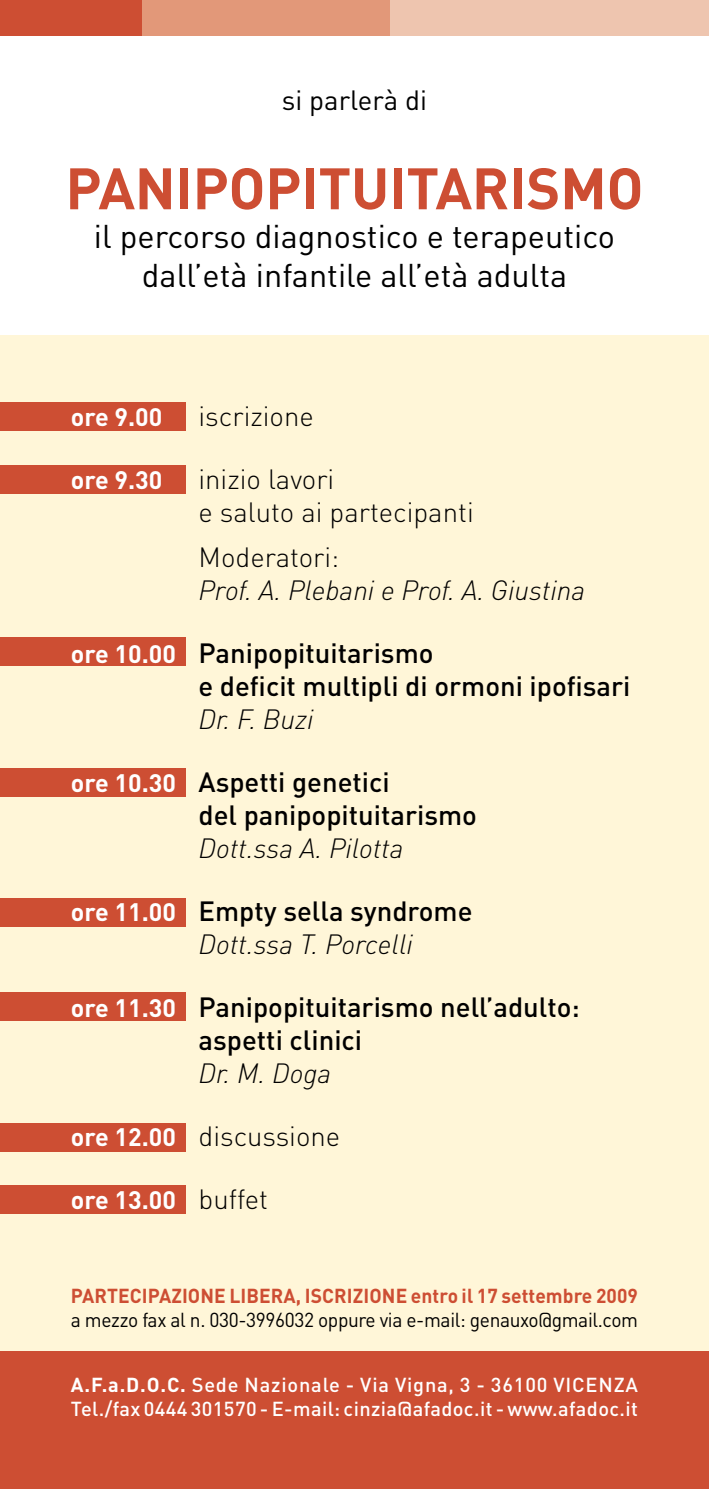
<style>
.page{position:relative;width:709px;height:1489px;background:#fff}
.page>*{position:absolute;margin:0;border:0;box-sizing:border-box;transform-origin:0 0}
.t1{font:700 57.5px "DIN";letter-spacing:-.005em;color:#cd4e33}
.t2{font:32.5px/39px "DIN";color:#000;text-align:center}
.t3{font:500 27.5px/33px "DIN";color:#000}
.t4{font:300 27.5px/33px "DIN";color:#000}
.t5{font:italic 300 27.5px "DIN";color:#000}
.t6{font:27.5px "DIN";color:#000}
.t7{font:700 25px "DIN";color:#fff}
.t8{font:500 20px/24px "DIN";letter-spacing:.02em;color:#fff}
.t9{font:20px "DIN";letter-spacing:-.02em;color:#000;scale:.96 1}
.t10{font:700 20px "DIN";letter-spacing:.005em;color:#cd4e33;scale:.96 1}
.s1{font-weight:700;font-size:25px;color:#fff}
.s2{font-weight:300;font-style:italic}
.s3{font-weight:300;font-size:27.5px;color:#000}
.s4{font-weight:700}
</style>
<div class="page">
<div style="left:0;top:335px;width:709px;height:1021px;background:#fff6d8"></div>
<div style="left:0;top:1350px;width:709px;height:138px;background:#cd4e33"></div>
<div style="left:0;top:402px;width:186px;height:29px;background:#cd4e33"></div>
<div style="left:0;top:465px;width:186px;height:29px;background:#cd4e33"></div>
<div style="left:0;top:637px;width:186px;height:28px;background:#cd4e33"></div>
<div style="left:0;top:768px;width:186px;height:29px;background:#cd4e33"></div>
<div style="left:0;top:898px;width:186px;height:28px;background:#cd4e33"></div>
<div style="left:0;top:992px;width:186px;height:28px;background:#cd4e33"></div>
<div style="left:0;top:1123px;width:186px;height:28px;background:#cd4e33"></div>
<div style="left:0;top:1185px;width:186px;height:28px;background:#cd4e33"></div>
<div style="left:165px;top:0;width:544px;height:35px;background:#eec5af"></div>
<div style="left:0;top:0;width:390px;height:35px;background:#e29879"></div>
<div style="left:0;top:0;width:142px;height:35px;background:#cd4e33"></div>
<p class="t6" style="left:282px;top:83px;width:147px">si parlerà di</p>
<h1 class="t1" style="left:65px;top:151px;width:579px">PANIPOPITUITARISMO</h1>
<p class="t2" style="left:94px;top:216px;width:523px">il percorso diagnostico e terapeutico dall’età infantile all’età adulta</p>
<p class="t7" style="left:71px;top:400px;width:93px">ore 9.00</p>
<p class="t4" style="left:198px;top:399px;width:117px">iscrizione</p>
<p class="t7" style="left:71px;top:463px;width:93px">ore 9.30</p>
<p class="t4" style="left:198px;top:462px;width:277px">inizio lavori<br>e saluto ai partecipanti</p>
<p class="t4" style="left:198px;top:540px;width:142px">Moderatori:</p>
<p class="t5" style="left:198px;top:573px;width:388px">Prof. A. Plebani e Prof. A. Giustina</p>
<p class="t3" style="left:198px;top:635px;width:433px;text-indent:-128px"><span class="s1">ore 10.00</span> Panipopituitarismo<br>e deficit multipli di ormoni ipofisari</p>
<p class="t5" style="left:198px;top:702px;width:116px">Dr. F. Buzi</p>
<p class="t3" style="left:198px;top:764px;width:280px;text-indent:-128px"><span class="s1">ore 10.30</span> Aspetti genetici<br>del panipopituitarismo</p>
<p class="t5" style="left:198px;top:831px;width:207px">Dott.ssa A. Pilotta</p>
<p class="t3" style="left:198px;top:893px;width:275px;text-indent:-128px"><span class="s1">ore 11.00</span> Empty sella syndrome<br><span class="s2">Dott.ssa T. Porcelli</span></p>
<p class="t3" style="left:198px;top:989px;width:383px;text-indent:-128px"><span class="s1">ore 11.30</span> Panipopituitarismo nell’adulto: aspetti clinici</p>
<p class="t5" style="left:198px;top:1056px;width:134px">Dr. M. Doga</p>
<p class="t4" style="left:71px;top:1119px;width:271px"><span class="s1">ore 12.00</span> discussione</p>
<p class="t7" style="left:71px;top:1183px;width:199px">ore 13.00 <span class="s3">buffet</span></p>
<p class="t10" style="left:71px;top:1282px;width:592px">PARTECIPAZIONE LIBERA, ISCRIZIONE entro il 17 settembre 2009</p>
<p class="t9" style="left:71px;top:1307px;width:592px">a mezzo fax al n. 030-3996032 oppure via e-mail: genauxo@gmail.com</p>
<p class="t8" style="left:71px;top:1371px;width:568px"><span class="s4">A.F.a.D.O.C.</span> Sede Nazionale - Via Vigna, 3 - 36100 VICENZA<br>Tel./fax 0444 301570 - E-mail: cinzia@afadoc.it - www.afadoc.it</p>
</div>
